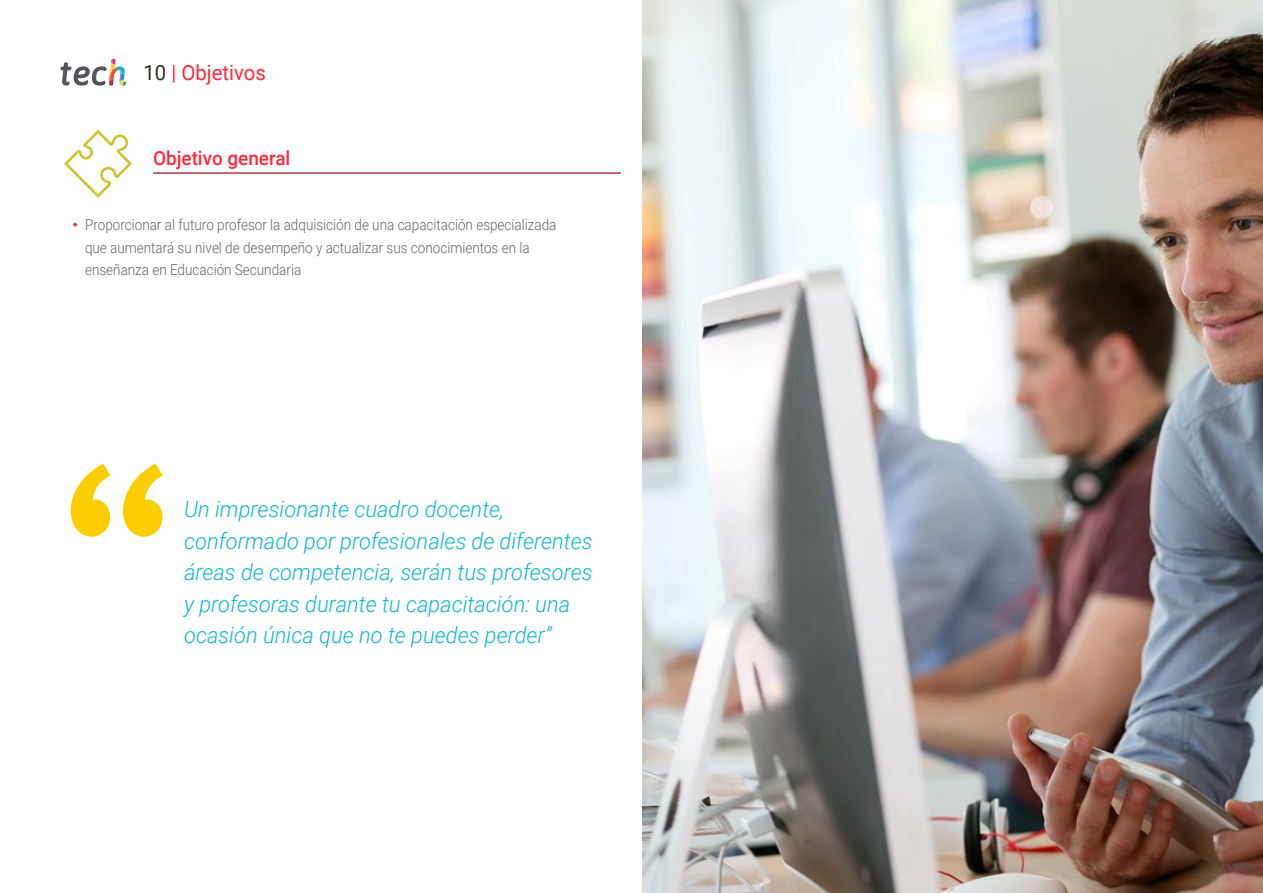
<style>
.page{position:relative;width:1263px;height:893px;background:#fff}
.page>*{position:absolute;margin:0;border:0;box-sizing:border-box;transform-origin:0 0}
.t1{font:italic 300 22.5px/31.5px "Roboto";color:#0fb6cf}
.t2{font:21px "Roboto";color:#ff293a}
.t3{font:500 19.5px "Roboto";color:#ff293a}
.t4{font:300 15px/22.5px "Roboto";color:#61646a;scale:.9 1}
.s1{color:#312e20}
</style>
<div class="page">
<hr style="left:153px;top:173px;width:468px;height:1px;background:#ff293a">
<svg style="left:64px;top:130px;width:68px;height:68px"></svg>
<svg style="left:71px;top:463px;width:92px;height:74px"></svg>
<img style="left:642px;top:0;width:621px;height:893px">
<svg style="left:61px;top:59px;width:65px;height:27px"></svg>
<p class="t2" style="left:144px;top:57px;width:124px"><span class="s1">10</span> | Objetivos</p>
<p class="t3" style="left:153px;top:144px;width:139px">Objetivo general</p>
<p class="t4" style="left:85px;top:213px;width:525px">Proporcionar al futuro profesor la adquisición de una capacitación especializada que aumentará su nivel de desempeño y actualizar sus conocimientos en la enseñanza en Educación Secundaria</p>
<p class="t1" style="left:184px;top:492px;width:410px">Un impresionante cuadro docente, conformado por profesionales de diferentes áreas de competencia, serán tus profesores y profesoras durante tu capacitación: una ocasión única que no te puedes perder”</p>
</div>
